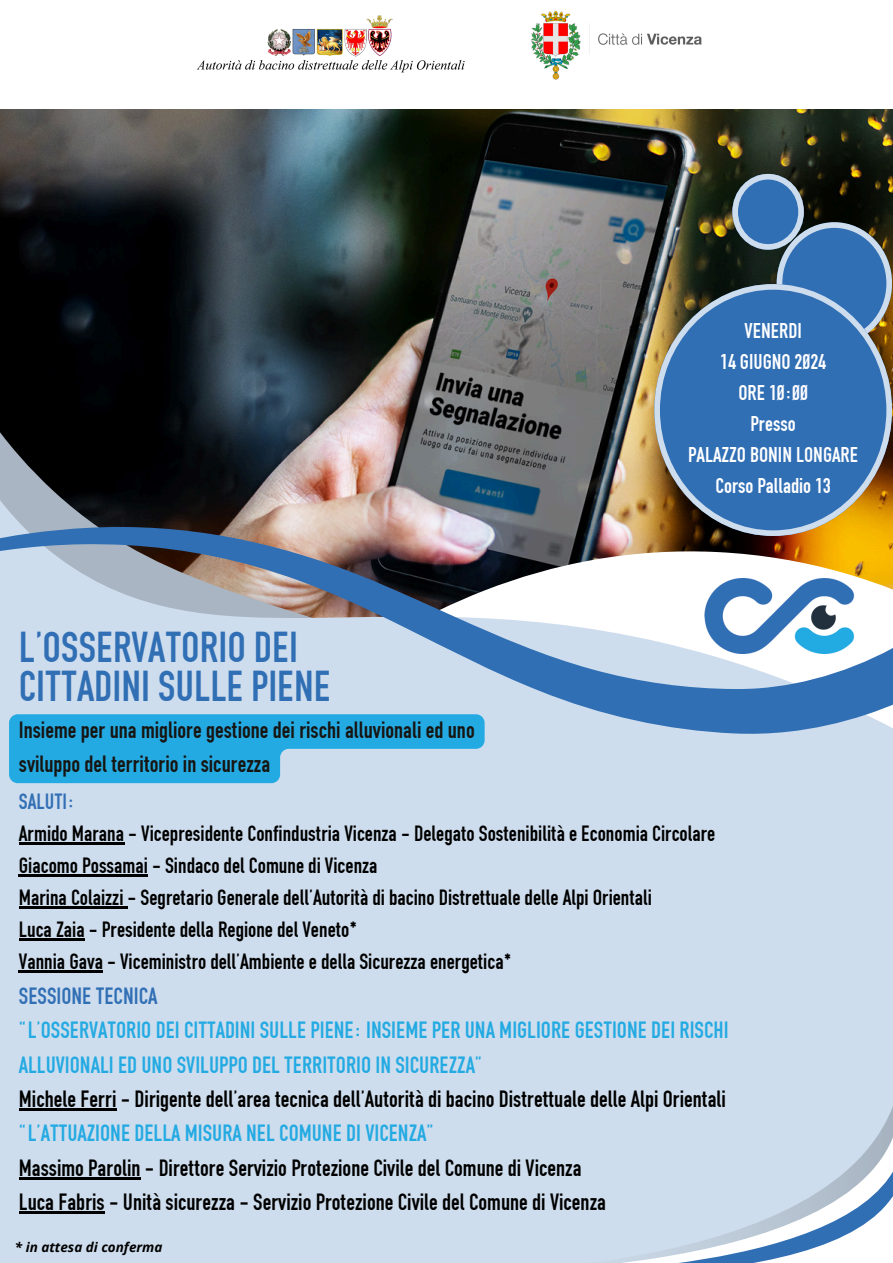
<style>
.page{position:relative;width:893px;height:1263px;background:#cedded}
.page>*{position:absolute;margin:0;border:0;box-sizing:border-box;transform-origin:0 0}
.t1{font:45.15px/39.4px "Fette Engschrift";color:#316fb5}
.t2{font:24.6px/34.3px "Fette Engschrift";color:#000}
.t3{font:24.6px/34.3px "Fette Engschrift";color:#24aae2}
.t4{font:24.6px/34.3px "Fette Engschrift";color:#161512}
.t5{font:24.6px "Fette Engschrift";color:#316fb5}
.t6{font:23.1px/32.1px "Fette Engschrift";color:#000}
.t7{font:23.1px "Fette Engschrift";color:#316fb5}
.t8{font:22.35px/30.9px "Fette Engschrift";color:#fff;text-align:center}
.t9{font:italic 700 13.5px "Open Sans";color:#000}
</style>
<div class="page">
<div style="left:0;top:0;width:893px;height:268px;background:#fff"></div>
<img style="left:0;top:110px;width:893px;height:217px">
<svg style="left:0;top:283px;width:705px;height:44px"></svg>
<img style="left:0;top:327px;width:893px;height:416px">
<svg style="left:0;top:527px;width:893px;height:207px"></svg>
<svg style="left:861px;top:1109px;width:32px;height:48px"></svg>
<svg style="left:623px;top:1157px;width:270px;height:106px"></svg>
<img style="left:694px;top:578px;width:165px;height:76px">
<svg style="left:654px;top:284px;width:237px;height:252px"></svg>
<svg style="left:732px;top:174px;width:160px;height:170px"></svg>
<img style="left:197px;top:15px;width:268px;height:58px">
<img style="left:531px;top:10px;width:171px;height:70px">
<svg style="left:9px;top:714px;width:475px;height:69px"></svg>
<hr style="left:19px;top:842px;width:105px;height:2px;background:#000">
<hr style="left:19px;top:874px;width:129px;height:2px;background:#000">
<hr style="left:19px;top:906px;width:109px;height:3px;background:#000">
<hr style="left:19px;top:938px;width:66px;height:3px;background:#000">
<hr style="left:19px;top:970px;width:84px;height:3px;background:#000">
<hr style="left:19px;top:1109px;width:97px;height:2px;background:#000">
<hr style="left:19px;top:1177px;width:121px;height:2px;background:#000">
<hr style="left:19px;top:1211px;width:86px;height:3px;background:#000">
<p class="t1" style="left:19px;top:630px;width:313px">L’OSSERVATORIO DEI<br>CITTADINI SULLE PIENE</p>
<h3 class="t4" style="left:19px;top:714px;width:457px">Insieme per una migliore gestione dei rischi alluvionali ed uno sviluppo del territorio in sicurezza</h3>
<p class="t8" style="left:688px;top:317px;width:171px">VENERDI<br>14 GIUGNO 2024<br>ORE 10:00<br>Presso<br>PALAZZO BONIN LONGARE<br>Corso Palladio 13</p>
<p class="t7" style="left:19px;top:791px;width:57px">SALUTI:</p>
<p class="t6" style="left:19px;top:819px;width:698px">Armido Marana - Vicepresidente Confindustria Vicenza - Delegato Sostenibilità e Economia Circolare Giacomo Possamai - Sindaco del Comune di Vicenza<br>Marina Colaizzi - Segretario Generale dell’Autorità di bacino Distrettuale delle Alpi Orientali<br>Luca Zaia - Presidente della Regione del Veneto*<br>Vannia Gava - Viceministro dell’Ambiente e della Sicurezza energetica*</p>
<p class="t5" style="left:19px;top:985px;width:140px">SESSIONE TECNICA</p>
<p class="t3" style="left:19px;top:1015px;width:711px">“L’OSSERVATORIO DEI CITTADINI SULLE PIENE: INSIEME PER UNA MIGLIORE GESTIONE DEI RISCHI<br>ALLUVIONALI ED UNO SVILUPPO DEL TERRITORIO IN SICUREZZA”</p>
<p class="t2" style="left:19px;top:1084px;width:708px">Michele Ferri - Dirigente dell’area tecnica dell’Autorità di bacino Distrettuale delle Alpi Orientali</p>
<p class="t3" style="left:19px;top:1118px;width:416px">“L’ATTUAZIONE DELLA MISURA NEL COMUNE DI VICENZA”</p>
<p class="t2" style="left:19px;top:1152px;width:588px">Massimo Parolin - Direttore Servizio Protezione Civile del Comune di Vicenza<br>Luca Fabris - Unità sicurezza - Servizio Protezione Civile del Comune di Vicenza</p>
<h3 class="t9" style="left:15px;top:1237px;width:149px">* in attesa di conferma</h3>
</div>
